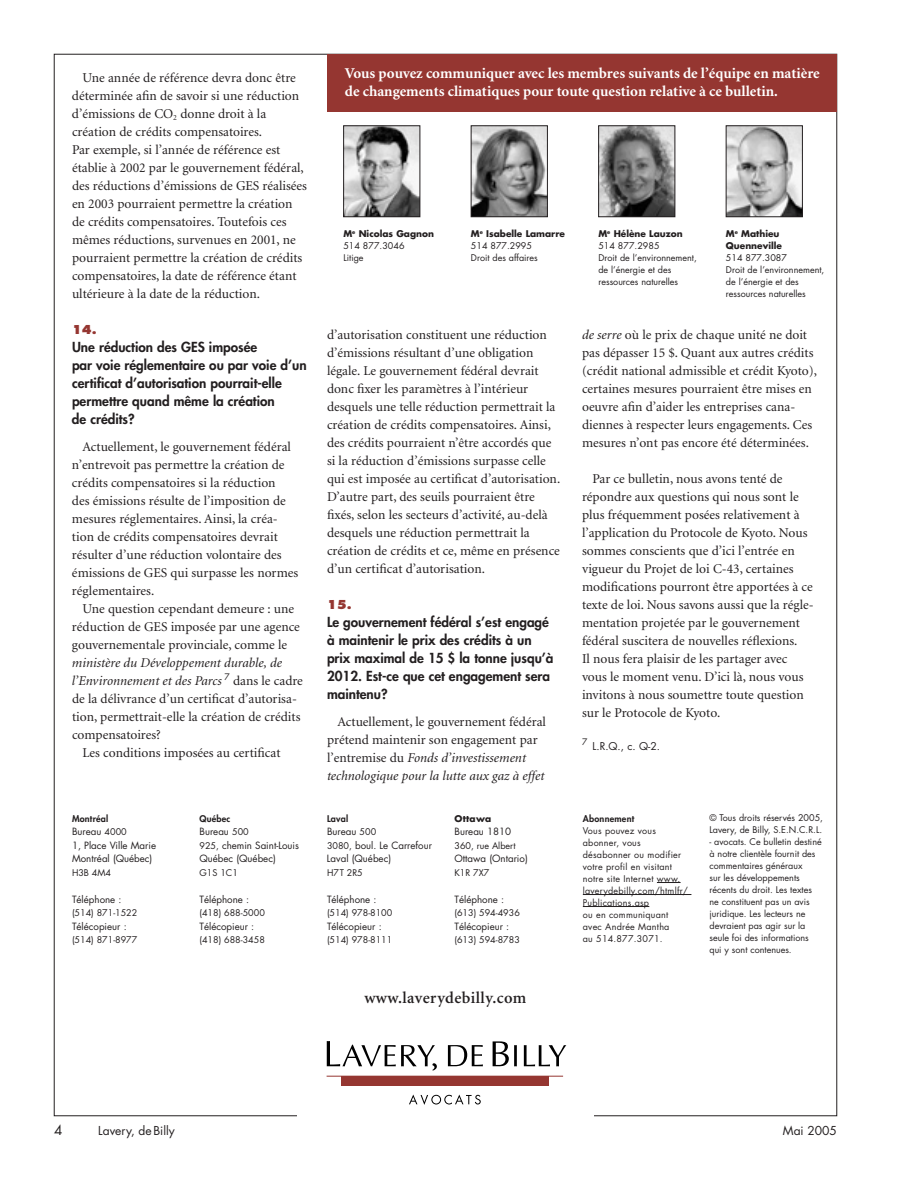
<style>
.page{position:relative;width:918px;height:1188px;background:#fff}
.page>*{position:absolute;margin:0;border:0;box-sizing:border-box;transform-origin:0 0}
.t1{font:600 16.5px "Minion";letter-spacing:.025em;color:#231f20}
.t2{font:700 15px/18px "Minion";color:#fff}
.t3{font:13.5px/18px "Minion";color:#231f20}
.t4{font:800 13.5px/18px "Futura";color:#231f20}
.t5{font:italic 13.5px "Minion";color:#231f20}
.t6{font:13.5px "Futura";color:#231f20}
.t7{font:12px "Futura";color:#231f20}
.t8{font:800 12px "Futura";color:#953631}
.t9{font:10.5px "Futura";color:#231f20}
.t10{font:9.75px/13.5px "Futura";color:#231f20}
.t11{font:9px/12px "Futura";color:#231f20}
.t12{font:9px/12px "Futura";letter-spacing:.025em;color:#231f20}
.t13{font:800 9px "Futura";letter-spacing:.025em;color:#231f20}
.t14{font:700 9px/12px "Futura";color:#231f20}
.t15{font:8.7px "Futura";color:#231f20}
.s1{font-style:normal}
.s2{font-size:9px}
.s3{font-weight:700}
.s4{font-style:italic}
</style>
<div class="page">
<svg style="left:327px;top:1041px;width:110px;height:30px"></svg>
<svg style="left:448px;top:1045px;width:35px;height:21px"></svg>
<svg style="left:493px;top:1041px;width:24px;height:25px"></svg>
<svg style="left:524px;top:1045px;width:42px;height:21px"></svg>
<svg style="left:409px;top:1095px;width:72px;height:10px"></svg>
<hr style="left:327px;top:1076px;width:236px;height:1px;background:#953631">
<div style="left:341px;top:1076px;width:207px;height:9px;background:#953631"></div>
<svg style="left:657px;top:882px;width:24px;height:1px"></svg>
<hr style="left:583px;top:894px;width:108px;height:1px;background:#231f20">
<hr style="left:583px;top:906px;width:66px;height:1px;background:#231f20">
<div style="left:327px;top:54px;width:510px;height:57px;background:#953631"></div>
<img style="left:345px;top:128px;width:73px;height:87px">
<div style="left:343px;top:126px;width:77px;height:91px;border:1px solid #231f20"></div>
<img style="left:728px;top:128px;width:73px;height:87px">
<div style="left:726px;top:126px;width:77px;height:91px;border:1px solid #231f20"></div>
<img style="left:473px;top:128px;width:73px;height:87px">
<div style="left:471px;top:126px;width:77px;height:91px;border:1px solid #231f20"></div>
<img style="left:600px;top:128px;width:73px;height:87px">
<div style="left:598px;top:126px;width:77px;height:91px;border:1px solid #231f20"></div>
<p class="t3" style="left:72px;top:69px;width:237px;text-indent:11px">Une année de référence devra donc être déterminée afin de savoir si une réduction d’émissions de CO<sub>2</sub> donne droit à la création de crédits compensatoires.<br>Par exemple, si l’année de référence est établie à 2002 par le gouvernement fédéral, des réductions d’émissions de GES réalisées en 2003 pourraient permettre la création de crédits compensatoires. Toutefois ces mêmes réductions, survenues en 2001, ne pourraient permettre la création de crédits compensatoires, la date de référence étant ultérieure à la date de la réduction.</p>
<p class="t8" style="left:72px;top:322px;width:26px">14.</p>
<p class="t4" style="left:72px;top:338px;width:236px">Une réduction des GES imposée<br>par voie réglementaire ou par voie d’un certificat d’autorisation pourrait-elle permettre quand même la création<br>de crédits?</p>
<p class="t3" style="left:72px;top:438px;width:228px;text-indent:11px">Actuellement, le gouvernement fédéral n’entrevoit pas permettre la création de crédits compensatoires si la réduction<br>des émissions résulte de l’imposition de mesures réglementaires. Ainsi, la créa&shy;tion de crédits compensatoires devrait résulter d’une réduction volontaire des émissions de GES qui surpasse les normes réglementaires.</p>
<p class="t3" style="left:72px;top:600px;width:229px;text-indent:11px">Une question cependant demeure : une réduction de GES imposée par une agence gouvernementale provinciale, comme le</p>
<p class="t5" style="left:72px;top:656px;width:212px">ministère du Développement durable, de</p>
<p class="t5" style="left:72px;top:674px;width:232px">l’Environnement et des Parcs <sup>7</sup> <span class="s1">dans le cadre</span></p>
<p class="t3" style="left:72px;top:690px;width:226px">de la délivrance d’un certificat d’autorisa-</p>
<p class="t3" style="left:72px;top:708px;width:230px">tion, permettrait-elle la création de crédits</p>
<p class="t3" style="left:72px;top:726px;width:90px">compensatoires?</p>
<p class="t3" style="left:83px;top:744px;width:200px">Les conditions imposées au certificat</p>
<p class="t13" style="left:72px;top:813px;width:38px">Montréal</p>
<p class="t10" style="left:72px;top:825px;width:86px">Bureau <span class="s2">4000<br></span>1, Place Ville Marie<br>Montréal (Québec)</p>
<p class="t11" style="left:72px;top:866px;width:41px">H3B 4M4</p>
<p class="t10" style="left:72px;top:892px;width:51px">Téléphone :</p>
<p class="t11" style="left:72px;top:907px;width:67px">(514) 871-1522</p>
<p class="t10" style="left:72px;top:919px;width:56px">Télécopieur :</p>
<p class="t11" style="left:72px;top:934px;width:67px">(514) 871-8977</p>
<p class="t13" style="left:200px;top:813px;width:32px">Québec</p>
<p class="t10" style="left:200px;top:825px;width:101px">Bureau <span class="s2">500<br>925,</span> chemin Saint-Louis<br>Québec (Québec)</p>
<p class="t11" style="left:200px;top:866px;width:40px">G1S 1C1</p>
<p class="t10" style="left:200px;top:892px;width:51px">Téléphone :</p>
<p class="t11" style="left:200px;top:907px;width:67px">(418) 688-5000</p>
<p class="t10" style="left:200px;top:919px;width:56px">Télécopieur :</p>
<p class="t11" style="left:200px;top:934px;width:67px">(418) 688-3458</p>
<p class="t2" style="left:345px;top:65px;width:476px">Vous pouvez communiquer avec les membres suivants de l’équipe en matière de changements climatiques pour toute question relative à ce bulletin.</p>
<p class="t11" style="left:343px;top:228px;width:92px"><span class="s3">M</span><sup>e</sup> <span class="s3">Nicolas Gagnon<br></span>514 877.3046<br>Litige</p>
<p class="t11" style="left:471px;top:228px;width:96px"><span class="s3">M</span><sup>e</sup> <span class="s3">Isabelle Lamarre<br></span>514 877.2995<br>Droit des affaires</p>
<p class="t11" style="left:598px;top:228px;width:100px"><span class="s3">M</span><sup>e</sup> <span class="s3">Hélène Lauzon<br></span>514 877.2985<br>Droit de l’environnement, de l’énergie et des ressources naturelles</p>
<p class="t14" style="left:726px;top:228px;width:58px">M<sup>e</sup> Mathieu<br>Quenneville</p>
<p class="t11" style="left:726px;top:252px;width:100px">514 877.3087<br>Droit de l’environnement, de l’énergie et des ressources naturelles</p>
<p class="t3" style="left:327px;top:326px;width:235px">d’autorisation constituent une réduction d’émissions résultant d’une obligation légale. Le gouvernement fédéral devrait donc fixer les paramètres à l’intérieur desquels une telle réduction permettrait la création de crédits compensatoires. Ainsi, des crédits pourraient n’être accordés que si la réduction d’émissions surpasse celle qui est imposée au certificat d’autorisation.<br>D’autre part, des seuils pourraient être fixés, selon les secteurs d’activité, au-delà desquels une réduction permettrait la création de crédits et ce, même en présence d’un certificat d’autorisation.</p>
<p class="t8" style="left:327px;top:597px;width:26px">15.</p>
<p class="t4" style="left:327px;top:613px;width:228px">Le gouvernement fédéral s’est engagé à maintenir le prix des crédits à un prix maximal de 15 $ la tonne jusqu’à<br>2012. Est-ce que cet engagement sera maintenu?</p>
<p class="t3" style="left:327px;top:713px;width:221px;text-indent:11px">Actuellement, le gouvernement fédéral prétend maintenir son engagement par l’entremise du <span class="s4">Fonds d’investissement technologique pour la lutte aux gaz à effet</span></p>
<p class="t13" style="left:327px;top:813px;width:23px">Laval</p>
<p class="t10" style="left:327px;top:825px;width:107px">Bureau <span class="s2">500<br>3080,</span> boul. Le Carrefour<br>Laval (Québec)</p>
<p class="t11" style="left:327px;top:866px;width:37px">H7T 2R5</p>
<p class="t10" style="left:327px;top:892px;width:51px">Téléphone :</p>
<p class="t11" style="left:327px;top:907px;width:67px">(514) 978-8100</p>
<p class="t10" style="left:327px;top:919px;width:56px">Télécopieur :</p>
<p class="t11" style="left:327px;top:934px;width:67px">(514) 978-8111</p>
<p class="t14" style="left:454px;top:812px;width:38px">Ottawa</p>
<p class="t10" style="left:454px;top:825px;width:58px">Bureau 1810</p>
<p class="t11" style="left:454px;top:839px;width:63px">360, rue Albert</p>
<p class="t10" style="left:454px;top:852px;width:75px">Ottawa (Ontario)</p>
<p class="t11" style="left:454px;top:866px;width:36px">K1R 7X7</p>
<p class="t10" style="left:454px;top:892px;width:51px">Téléphone :</p>
<p class="t11" style="left:454px;top:907px;width:67px">(613) 594-4936</p>
<p class="t10" style="left:454px;top:919px;width:56px">Télécopieur :</p>
<p class="t11" style="left:454px;top:934px;width:67px">(613) 594-8783</p>
<p class="t1" style="left:364px;top:989px;width:164px">www.laverydebilly.com</p>
<p class="t3" style="left:582px;top:326px;width:237px"><span class="s4">de serre</span> où le prix de chaque unité ne doit pas dépasser 15 $. Quant aux autres crédits (crédit national admissible et crédit Kyoto), certaines mesures pourraient être mises en oeuvre afin d’aider les entreprises cana&shy;diennes à respecter leurs engagements. Ces mesures n’ont pas encore été déterminées.</p>
<p class="t3" style="left:582px;top:470px;width:233px;text-indent:11px">Par ce bulletin, nous avons tenté de répondre aux questions qui nous sont le plus fréquemment posées relativement à l’application du Protocole de Kyoto. Nous sommes conscients que d’ici l’entrée en vigueur du Projet de loi C-43, certaines modifications pourront être apportées à ce texte de loi. Nous savons aussi que la régle&shy;mentation projetée par le gouvernement fédéral suscitera de nouvelles réflexions.<br>Il nous fera plaisir de les partager avec vous le moment venu. D’ici là, nous vous invitons à nous soumettre toute question sur le Protocole de Kyoto.</p>
<p class="t15" style="left:582px;top:736px;width:7px">7</p>
<p class="t9" style="left:593px;top:739px;width:69px">L.R.Q., c. Q-2.</p>
<p class="t13" style="left:583px;top:813px;width:53px">Abonnement</p>
<p class="t12" style="left:583px;top:824px;width:107px">Vous pouvez vous abonner, vous désabonner ou modifier votre profil en visitant notre site Internet www. laverydebilly.com/htmlfr/<br>Publications.asp<br>ou en communiquant avec Andrée Mantha<br>au 514.877.3071.</p>
<p class="t11" style="left:710px;top:812px;width:115px">© Tous droits réservés 2005,<br>Lavery, de Billy, S.E.N.C.R.L.</p>
<p class="t11" style="left:710px;top:836px;width:114px">- avocats. Ce bulletin destiné à notre clientèle fournit des commentaires généraux<br>sur les développements récents du droit. Les textes ne constituent pas un avis juridique. Les lecteurs ne devraient pas agir sur la seule foi des informations qui y sont contenues.</p>
<p class="t6" style="left:54px;top:1122px;width:10px">4</p>
<p class="t7" style="left:98px;top:1123px;width:78px">Lavery, de Billy</p>
<p class="t7" style="left:783px;top:1123px;width:56px">Mai 2005</p>
</div>
